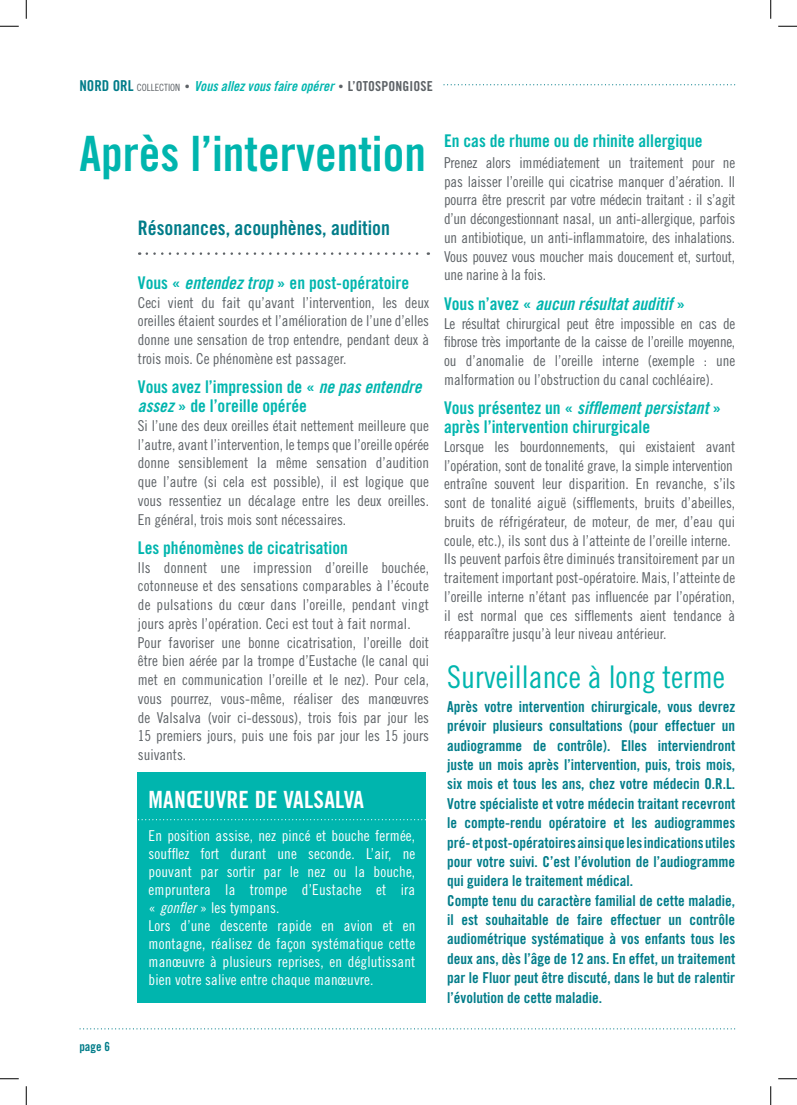
<style>
.page{position:relative;width:797px;height:1105px;background:#fff}
.page>*{position:absolute;margin:0;border:0;box-sizing:border-box;transform-origin:0 0}
.t1{font:48.75px "Trade Gothic Bold Cond Twenty";color:#00b5ae}
.t2{font:31.25px "Trade Gothic Cond Eighteen";color:#00b5ae}
.t3{font:23.75px "Trade Gothic Bold Cond Twenty";letter-spacing:.01em;color:#fff}
.t4{font:20px "Trade Gothic Bold Cond Twenty";color:#007c89}
.t5{font:17.5px/18.8px "Trade Gothic Bold Cond Twenty";color:#00b5ae}
.t6{font:17.5px "Trade Gothic Bold Cond Twenty Obl";color:#00b5ae}
.t7{font:15px/18.8px "Trade Gothic Cond Eighteen";color:#5d6266;text-align:justify}
.t8{font:15px/19.4px "Trade Gothic Bold Cond Twenty";color:#007c89}
.t9{font:15px/18px "Trade Gothic Cond Eighteen";letter-spacing:.01em;color:#fff}
.t10{font:13.75px "Trade Gothic Bold Cond Twenty Obl";color:#00b5ae}
.t11{font:12.5px "Trade Gothic Bold Cond Twenty";color:#007c89}
.s1{font-family:"Trade Gothic Bold Cond Twenty";font-size:15px;color:#007c89}
.s2{font-family:"Trade Gothic Cond Eighteen";font-size:10px;color:#5d6266}
.s3{font-family:"Trade Gothic Bold Cond Twenty";color:#5d6266}
.s4{font-family:"Trade Gothic Bold Cond Twenty Obl"}
.s5{font-family:"Trade Gothic Cond Eighteen Obl"}
.s6{font-family:"Trade Gothic Bold Cond Twenty"}
</style>
<div class="page">
<svg style="left:80px;top:1028px;width:655px;height:1px"></svg>
<svg style="left:444px;top:84px;width:291px;height:1px"></svg>
<svg style="left:147px;top:252px;width:282px;height:3px"></svg>
<div style="left:138px;top:772px;width:288px;height:231px;background:#00b5ae"></div>
<svg style="left:138px;top:819px;width:288px;height:1px"></svg>
<svg style="left:0;top:25px;width:19px;height:2px"></svg>
<svg style="left:778px;top:25px;width:19px;height:2px"></svg>
<svg style="left:0;top:1078px;width:19px;height:1px"></svg>
<svg style="left:778px;top:1078px;width:19px;height:1px"></svg>
<svg style="left:25px;top:0;width:2px;height:19px"></svg>
<svg style="left:25px;top:1086px;width:2px;height:19px"></svg>
<svg style="left:770px;top:0;width:1px;height:19px"></svg>
<svg style="left:770px;top:1086px;width:1px;height:19px"></svg>
<p class="t10" style="left:79px;top:78px;width:355px"><span class="s1">NORD ORL</span> <span class="s2">Collection •</span> Vous allez vous faire opérer <span class="s2">•</span> <span class="s3">L’otospon giose</span></p>
<h1 class="t1" style="left:79px;top:124px;width:348px">Après l’intervention</h1>
<h3 class="t4" style="left:138px;top:215px;width:254px">Résonances, acouphènes, audition</h3>
<p class="t5" style="left:138px;top:273px;width:273px">Vous « <span class="s4">entendez trop</span> » en post-opératoire</p>
<p class="t7" style="left:138px;top:293px;width:293px">Ceci vient du fait qu’avant l’intervention, les deux oreilles étaient sourdes et l’amélioration de l’une d’elles donne une sensation de trop entendre, pendant deux à trois mois. Ce phénomène est passager.</p>
<p class="t5" style="left:138px;top:377px;width:285px">Vous avez l’impression de « <span class="s4">ne pas entendre assez</span> » de l’oreille opérée</p>
<p class="t7" style="left:138px;top:416px;width:293px">Si l’une des deux oreilles était nettement meilleure que l’autre, avant l’intervention, le temps que l’oreille opérée donne sensiblement la même sensation d’audition que l’autre (si cela est possible), il est logique que vous ressentiez un décalage entre les deux oreilles.<br>En général, trois mois sont nécessaires.</p>
<p class="t5" style="left:138px;top:538px;width:211px">Les phénomènes de cicatrisation</p>
<p class="t7" style="left:138px;top:558px;width:293px;text-align:left">Ils donnent une impression d’oreille bouchée, cotonneuse et des sensations comparables à l’écoute de pulsations du cœur dans l’oreille, pendant vingt jours après l’opération. Ceci est tout à fait normal.<br>Pour favoriser une bonne cicatrisation, l’oreille doit être bien aérée par la trompe d’Eustache (le canal qui met en communication l’oreille et le nez). Pour cela, vous pourrez, vous-même, réaliser des manœuvres de Valsalva (voir ci-dessous), trois fois par jour les 15 premiers jours, puis une fois par jour les 15 jours suivants.</p>
<p class="t11" style="left:79px;top:1034px;width:32px">page 8</p>
<p class="t11" style="left:79px;top:1038px;width:32px">page 6</p>
<h3 class="t3" style="left:148px;top:785px;width:146px">Manœuvre de Valsal</h3>
<h3 class="t3" style="left:344px;top:785px;width:21px">va</h3>
<p class="t9" style="left:148px;top:826px;width:268px">En position assise, nez pincé et bouche fermée, soufflez fort durant une seconde. L’air, ne pouvant par sortir par le nez ou la bouche, empruntera la trompe d’Eustache et ira « <span class="s5">gonfler</span> » les tympans.<br>Lors d’une descente rapide en avion et en montagne, réalisez de façon systématique cette manœuvre à plusieurs reprises, en déglutissant bien votre salive entre chaque manœuvre.</p>
<p class="t5" style="left:444px;top:131px;width:260px">En cas de rhume ou de rhinite allergique</p>
<p class="t7" style="left:444px;top:153px;width:293px">Prenez alors immédiatement un traitement pour ne pas laisser l’oreille qui cicatrise manquer d’aération. Il pourra être prescrit par votre médecin traitant : il s’agit d’un décongestionnant nasal, un anti-allergique, parfois un antibiotique, un anti-inflammatoire, des inhalations.<br>Vous pouvez vous moucher mais doucement et, surtout, une narine à la fois.</p>
<p class="t6" style="left:444px;top:293px;width:242px"><span class="s6">Vous n’avez «</span> aucun résultat auditif <span class="s6">»</span></p>
<p class="t7" style="left:444px;top:314px;width:293px">Le résultat chirurgical peut être impossible en cas de fibrose très importante de la caisse de l’oreille moyenne, ou d’anomalie de l’oreille interne (exemple : une malformation ou l’obstruction du canal cochléaire).</p>
<p class="t6" style="left:444px;top:397px;width:278px"><span class="s6">Vous présentez un «</span> sifflement persistant <span class="s6">»</span></p>
<p class="t5" style="left:444px;top:417px;width:207px">après l’intervention chirurgicale</p>
<p class="t7" style="left:444px;top:437px;width:293px;text-align:left">Lorsque les bourdonnements, qui existaient avant l’opération, sont de tonalité grave, la simple intervention entraîne souvent leur disparition. En revanche, s’ils sont de tonalité aiguë (sifflements, bruits d’abeilles, bruits de réfrigérateur, de moteur, de mer, d’eau qui coule, etc.), ils sont dus à l’atteinte de l’oreille interne.<br>Ils peuvent parfois être diminués transitoirement par un traitement important post-opératoire. Mais, l’atteinte de l’oreille interne n’étant pas influencée par l’opération, il est normal que ces sifflements aient tendance à réapparaître jusqu’à leur niveau antérieur.</p>
<h2 class="t2" style="left:447px;top:659px;width:279px">Surveillance à long terme</h2>
<p class="t8" style="left:447px;top:697px;width:289px">Après votre intervention chirurgicale, vous devrez prévoir plusieurs consultations (pour effectuer un audiogramme de contrôle). Elles interviendront juste un mois après l’intervention, puis, trois mois, six mois et tous les ans, chez votre médecin O.R.L.<br>Votre spécialiste et votre médecin traitant recevront le compte-rendu opératoire et les audiogrammes pré- et post-opératoires ainsi que les indications utiles pour votre suivi. C’est l’évolution de l’audiogramme qui guidera le traitement médical.<br>Compte tenu du caractère familial de cette maladie, il est souhaitable de faire effectuer un contrôle audiométrique systématique à vos enfants tous les deux ans, dès l’âge de 12 ans. En effet, un traitement par le Fluor peut être discuté, dans le but de ralentir l’évolution de cette maladie.</p>
</div>
